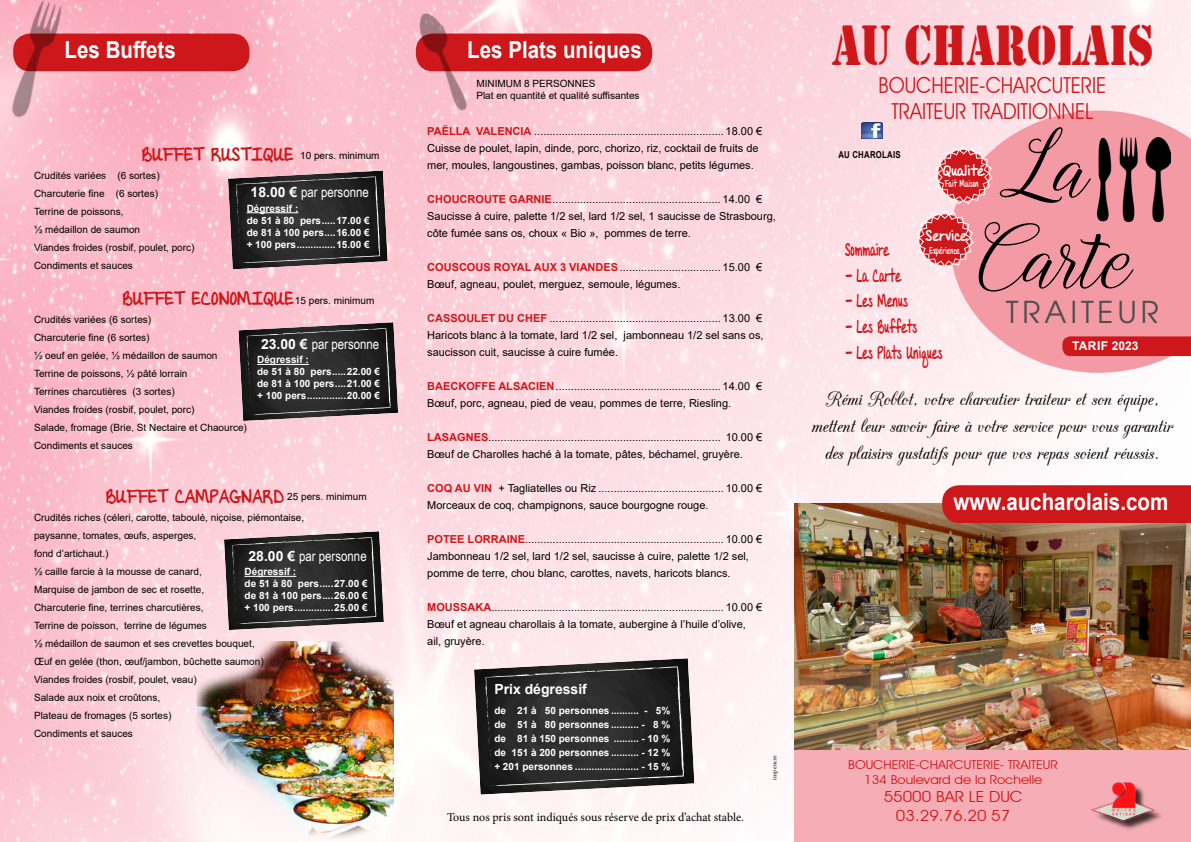
<style>
.page{position:relative;width:1191px;height:842px;background:#fff}
.page>*{position:absolute;margin:0;border:0;box-sizing:border-box;transform-origin:0 0}
.t1{font:86.1px/90.8px "Gebrina";color:#000}
.t2{font:58.8px "Army";color:#cd171a;scale:.78 1}
.t3{font:30px "Avant Garde";letter-spacing:.13em;color:#4d4d4c}
.t4{font:700 23.4px "Arial";color:#fff;scale:.87 1}
.t5{font:23px/27px "CAC Champagne";color:#000;text-align:center}
.t6{font:22px/26.4px "Avant Garde IT Cby BT";color:#cd171a;text-align:center;scale:.92 1}
.t7{font:16px "DJB Almost Perfect";color:#cd171a}
.t8{font:15.3px/18.4px "Avant Garde IT Cby BT";color:#cd171a;text-align:center;scale:1.1 1}
.t9{font:15.2px "DJB Almost Perfect";color:#cd171a;scale:.7 1}
.t10{font:14px "Arial Narrow";color:#fff}
.t11{font:700 14px "Arial";color:#fff}
.t12{font:13px "DJB Almost Perfect";color:#fff}
.t13{font:12.2px/14.7px "Avant Garde IT Cby BT";color:#cd171a;text-align:center;scale:1.1 1}
.t14{font:12px "Minion Pro";letter-spacing:-.005em;color:#000}
.t15{font:700 12px "Arial";color:#fff}
.t16{font:11px/17px "Arial";color:#000}
.t17{font:10px/18px "Arial";color:#000}
.t18{font:700 10px/12px "Arial";color:#fff}
.t19{font:700 9.6px "Arial";letter-spacing:.035em;color:#000;scale:.81 1}
.t20{font:8.4px "DJB Almost Perfect";color:#fff;scale:.74 1}
.t21{font:6px "Minion Pro";color:#000}
.s1{font-family:"Arial";font-weight:700}
.s2{font-weight:700;color:#cd171a}
</style>
<div class="page">
<img style="left:0;top:0;width:1191px;height:842px">
<svg style="left:950px;top:111px;width:241px;height:262px;background:#f4a7b1"></svg>
<svg style="left:861px;top:122px;width:22px;height:16px"></svg>
<svg style="left:861px;top:134px;width:21px;height:4px"></svg>
<div style="left:794px;top:749px;width:397px;height:93px;background:#f5aeb6"></div>
<img style="left:1097px;top:137px;width:73px;height:84px">
<div style="left:1062px;top:336px;width:129px;height:20px;background:#cd171a"></div>
<div style="left:1094px;top:784px;width:70px;height:47px;background:#000;opacity:.75"></div>
<img style="left:1091px;top:782px;width:66px;height:41px">
<img style="left:794px;top:504px;width:397px;height:245px">
<div style="left:942px;top:485px;width:249px;height:38px;background:#cd171a"></div>
<div style="left:416px;top:34px;width:236px;height:37px;background:#cd171a;border-radius:17px"></div>
<div style="left:13px;top:34px;width:236px;height:37px;background:#cd171a;border-radius:17px"></div>
<img style="left:0;top:0;width:71px;height:123px">
<img style="left:410px;top:9px;width:65px;height:107px">
<svg style="left:228px;top:171px;width:160px;height:98px;background:#403a3b"></svg>
<hr style="left:247px;top:212px;width:51px;height:1px;background:#fff">
<svg style="left:238px;top:322px;width:160px;height:99px;background:#423c3d"></svg>
<hr style="left:257px;top:364px;width:52px;height:1px;background:#fff">
<svg style="left:474px;top:658px;width:220px;height:137px;background:#414040"></svg>
<svg style="left:934px;top:146px;width:59px;height:58px;background:#e26f74"></svg>
<svg style="left:915px;top:210px;width:59px;height:59px;background:#e26f74"></svg>
<svg style="left:224px;top:531px;width:160px;height:99px;background:#423e3f"></svg>
<hr style="left:244px;top:576px;width:52px;height:1px;background:#fff">
<img style="left:196px;top:641px;width:198px;height:201px">
<h3 class="t4" style="left:65px;top:33px;width:129px">Les Buffets</h3>
<h3 class="t7" style="left:142px;top:147px;width:153px">BUFFET RUSTIQUE</h3>
<p class="t17" style="left:34px;top:167px;width:162px">Crudités variées (6 sortes)<br>Charcuterie fine (6 sortes)<br>Terrine de poissons,<br>½ médaillon de saumon<br>Viandes froides (rosbif, poulet, porc)<br>Condiments et sauces</p>
<h3 class="t7" style="left:123px;top:291px;width:173px">BUFFET ECONOMIQUE</h3>
<p class="t17" style="left:34px;top:311px;width:214px">Crudités variées (6 sortes)<br>Charcuterie fine (6 sortes)<br>½ oeuf en gelée, ½ médaillon de saumon Terrine de poissons, ½ pâté lorrain<br>Terrines charcutières (3 sortes)<br>Viandes froides (rosbif, poulet, porc)<br>Salade, fromage (Brie, St Nectaire et Chaource)<br>Condiments et sauces</p>
<h3 class="t7" style="left:106px;top:489px;width:180px">BUFFET CAMPAGNARD</h3>
<p class="t17" style="left:34px;top:509px;width:272px">Crudités riches (céleri, carotte, taboulé, niçoise, piémontaise, paysanne, tomates, œufs, asperges,<br>fond d’artichaut.)<br>½ caille farcie à la mousse de canard,<br>Marquise de jambon de sec et rosette,<br>Charcuterie fine, terrines charcutières,<br>Terrine de poisson, terrine de légumes<br>½ médaillon de saumon et ses crevettes bouquet,<br>Œuf en gelée (thon, œuf/jambon, bûchette saumon)<br>Viandes froides (rosbif, poulet, veau)<br>Salade aux noix et croûtons,<br>Plateau de fromages (5 sortes)<br>Condiments et sauces</p>
<p class="t17" style="left:300px;top:146px;width:81px">10 pers. minimum</p>
<p class="t10" style="left:251px;top:182px;width:120px"><span class="s1">18.00 €</span> par personne</p>
<p class="t18" style="left:247px;top:202px;width:124px">Dégressif :<br>de 51 à 80 pers.....17.00 € de 81 à 100 pers....16.00 € + 100 pers..............15.00 €</p>
<p class="t17" style="left:295px;top:292px;width:81px">15 pers. minimum</p>
<p class="t10" style="left:261px;top:334px;width:120px"><span class="s1">23.00 €</span> par personne</p>
<p class="t18" style="left:257px;top:354px;width:124px">Dégressif :<br>de 51 à 80 pers.....22.00 € de 81 à 100 pers....21.00 € + 100 pers..............20.00 €</p>
<p class="t17" style="left:287px;top:488px;width:81px">25 pers. minimum</p>
<p class="t10" style="left:248px;top:546px;width:120px"><span class="s1">28.00 €</span> par personne</p>
<p class="t18" style="left:244px;top:566px;width:124px">Dégressif :<br>de 51 à 80 pers.....27.00 € de 81 à 100 pers....26.00 € + 100 pers..............25.00 €</p>
<h3 class="t4" style="left:467px;top:33px;width:202px">Les Plats uniques</h3>
<p class="t17" style="left:476px;top:77px;width:165px;line-height:12px">MINIMUM 8 PERSONNES<br>Plat en quantité et qualité suffisantes</p>
<p class="t16" style="left:427px;top:123px;width:336px"><span class="s2">PAËLLA VALENCIA</span> .............................................................. 18.00 €<br>Cuisse de poulet, lapin, dinde, porc, chorizo, riz, cocktail de fruits de mer, moules, langoustines, gambas, poisson blanc, petits légumes.</p>
<p class="t16" style="left:427px;top:191px;width:350px"><span class="s2">CHOUCROUTE GARNIE</span>....................................................... 14.00 €<br>Saucisse à cuire, palette 1/2 sel, lard 1/2 sel, 1 saucisse de Strasbourg, côte fumée sans os, choux « Bio », pommes de terre.</p>
<p class="t16" style="left:427px;top:259px;width:336px"><span class="s2">COUSCOUS ROYAL AUX 3 VIANDES</span>................................. 15.00 €<br>Bœuf, agneau, poulet, merguez, semoule, légumes.</p>
<p class="t16" style="left:427px;top:310px;width:338px;text-align:justify"><span class="s2">CASSOULET DU CHEF</span> ........................................................ 13.00 € Haricots blanc à la tomate, lard 1/2 sel, jambonneau 1/2 sel sans os, saucisson cuit, saucisse à cuire fumée.</p>
<p class="t16" style="left:427px;top:378px;width:336px"><span class="s2">BAECKOFFE ALSACIEN</span>...................................................... 14.00 €<br>Bœuf, porc, agneau, pied de veau, pommes de terre, Riesling.</p>
<p class="t16" style="left:427px;top:429px;width:337px"><span class="s2">LASAGNES</span>............................................................................ 10.00 €<br>Bœuf de Charolles haché à la tomate, pâtes, béchamel, gruyère.</p>
<p class="t16" style="left:427px;top:480px;width:336px"><span class="s2">COQ AU VIN</span> + Tagliatelles ou Riz ......................................... 10.00 €<br>Morceaux de coq, champignons, sauce bourgogne rouge.</p>
<p class="t16" style="left:427px;top:531px;width:336px"><span class="s2">POTEE LORRAINE</span>................................................................. 10.00 €<br>Jambonneau 1/2 sel, lard 1/2 sel, saucisse à cuire, palette 1/2 sel, pomme de terre, chou blanc, carottes, navets, haricots blancs.</p>
<p class="t16" style="left:427px;top:599px;width:336px"><span class="s2">MOUSSAKA</span>............................................................................ 10.00 €<br>Bœuf et agneau charollais à la tomate, aubergine à l’huile d’olive, ail, gruyère.</p>
<p class="t11" style="left:494px;top:679px;width:94px">Prix dégressif</p>
<p class="t18" style="left:494px;top:703px;width:178px;line-height:14px;text-align:justify">de 21 à 50 personnes .......... - 5% de 51 à 80 personnes .......... - 8 % de 81 à 150 personnes ......... - 10 % de 151 à 200 personnes .......... - 12 % + 201 personnes ....................... - 15 %</p>
<p class="t14" style="left:447px;top:809px;width:298px">Tous nos pris sont indiqués sous réserve de prix d’achat stable.</p>
<p class="t21" style="left:770px;top:780px;width:25px;rotate:-90deg">imp encre</p>
<h2 class="t2" style="left:832px;top:11px;width:413px">AU CHAROLAIS</h2>
<h3 class="t6" style="left:878px;top:71px;width:249px">BOUCHERIE-CHARCUTERIE<br>TRAITEUR TRADITIONNEL</h3>
<h1 class="t1" style="left:978px;top:131px;width:155px">La<br>Carte</h1>
<p class="t19" style="left:838px;top:148px;width:78px">AU CHAROLAIS</p>
<p class="t12" style="left:942px;top:164px;width:43px">Qualité</p>
<p class="t20" style="left:944px;top:179px;width:47px">Fait Maison</p>
<p class="t12" style="left:925px;top:229px;width:43px">Service</p>
<h3 class="t9" style="left:845px;top:242px;width:65px">Sommaire</h3>
<h3 class="t9" style="left:845px;top:267px;width:82px">- La Carte</h3>
<h3 class="t9" style="left:845px;top:293px;width:91px">- Les Menus</h3>
<h3 class="t9" style="left:845px;top:319px;width:105px">- Les Buffets</h3>
<h3 class="t9" style="left:845px;top:345px;width:141px">- Les Plats Uniques</h3>
<p class="t20" style="left:929px;top:246px;width:43px">Expérience</p>
<h3 class="t3" style="left:1005px;top:294px;width:155px">TRAITEUR</h3>
<p class="t15" style="left:1072px;top:337px;width:68px">TARIF 2023</p>
<h3 class="t5" style="left:812px;top:386px;width:363px">Rémi Roblot, votre charcutier traiteur et son équipe, mettent leur savoir faire à votre service pour vous garantir des plaisirs gustatifs pour que vos repas soient réussis.</h3>
<h3 class="t4" style="left:953px;top:485px;width:248px">www.aucharolais.com</h3>
<p class="t13" style="left:848px;top:757px;width:192px">BOUCHERIE-CHARCUTERIE- TRAITEUR<br>134 Boulevard de la Rochelle</p>
<h3 class="t8" style="left:883px;top:787px;width:128px">55000 BAR LE DUC<br>03.29.76.20 57</h3>
</div>
